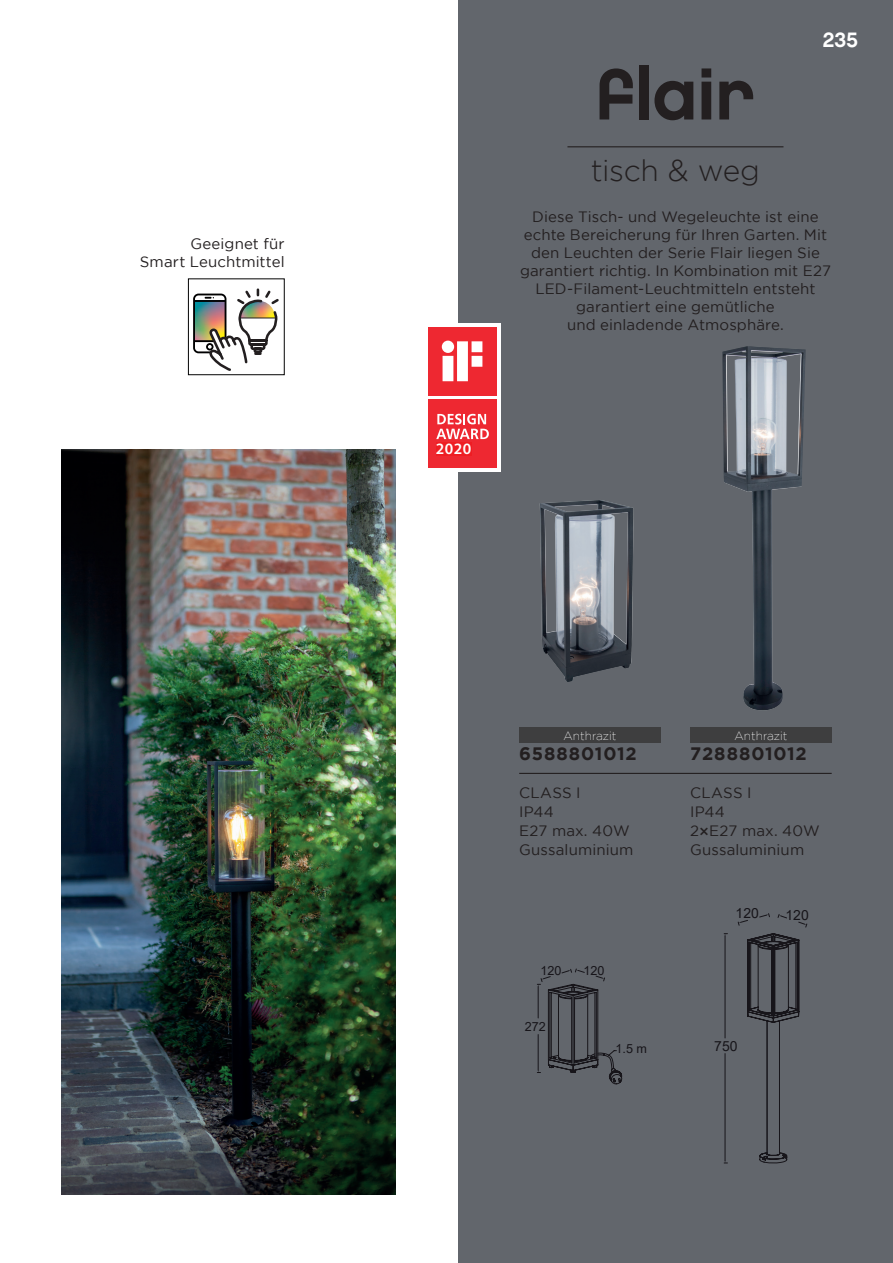
<style>
.page{position:relative;width:893px;height:1263px;background:#fff}
.page>*{position:absolute;margin:0;border:0;box-sizing:border-box;transform-origin:0 0}
.t1{font:73.5px "Chalet New York Nineteen Eighty";letter-spacing:-.015em;color:#231f20}
.t2{font:300 30px "Gotham";letter-spacing:-.015em;color:#231f20}
.t3{font:21px "Chalet New York Nineteen Eighty";color:#fff}
.t4{font:700 18px "Gotham";letter-spacing:.05em;color:#231f20}
.t5{font:600 15.9px "Myriad Pro";color:#fff}
.t6{font:15px/18px "Gotham";letter-spacing:.01em;color:#231f20}
.t7{font:13.95px "Arial";color:#17151a}
.t8{font:12.6px "Arial";color:#17151a}
.t9{font:200 12px "Gotham";color:#fff}
.s1{font-family:"Avenir LT";font-weight:800}
</style>
<div class="page">
<div style="left:458px;top:0;width:435px;height:1263px;background:#62666c"></div>
<hr style="left:567px;top:146px;width:216px;height:1px;background:#231f20">
<hr style="left:519px;top:773px;width:313px;height:1px;background:#231f20">
<img style="left:61px;top:449px;width:334px;height:745px">
<img style="left:539px;top:500px;width:95px;height:182px">
<img style="left:722px;top:346px;width:84px;height:364px">
<div style="left:188px;top:278px;width:97px;height:97px;border:1px solid #030303"></div>
<img style="left:193px;top:288px;width:86px;height:83px">
<svg style="left:537px;top:968px;width:85px;height:117px"></svg>
<svg style="left:723px;top:913px;width:85px;height:251px"></svg>
<div style="left:424px;top:323px;width:77px;height:149px;background:#fff"></div>
<div style="left:428px;top:399px;width:69px;height:69px;background:#ee2831"></div>
<div style="left:428px;top:327px;width:69px;height:69px;background:#ee2831"></div>
<svg style="left:442px;top:341px;width:40px;height:40px"></svg>
<svg style="left:436px;top:414px;width:53px;height:26px"></svg>
<div style="left:436px;top:442px;width:36px;height:13px;background:#ee1d23"></div>
<div style="left:519px;top:727px;width:142px;height:16px;background:#3e3e3f"></div>
<div style="left:690px;top:727px;width:142px;height:16px;background:#3e3e3f"></div>
<p class="t6" style="left:140px;top:234px;width:146px;text-align:right">Geeignet für<br>Smart Leuchtmittel</p>
<p class="t5" style="left:436px;top:439px;width:37px">2020</p>
<h1 class="t1" style="left:596px;top:49px;width:161px">flair</h1>
<h3 class="t3" style="left:823px;top:27px;width:37px">235</h3>
<h2 class="t2" style="left:591px;top:151px;width:171px">tisch &amp; weg</h2>
<p class="t6" style="left:520px;top:207px;width:312px;text-align:center">Diese Tisch- und Wegeleuchte ist eine echte Bereicherung für Ihren Garten. Mit den Leuchten der Serie Flair liegen Sie garantiert richtig. In Kombination mit E27<br>LED-Filament-Leuchtmitteln entsteht garantiert eine gemütliche<br>und einladende Atmosphäre.</p>
<p class="t9" style="left:563px;top:728px;width:54px">Anthrazit</p>
<p class="t9" style="left:734px;top:728px;width:54px">Anthrazit</p>
<p class="t4" style="left:519px;top:742px;width:119px">6588801012</p>
<p class="t4" style="left:690px;top:742px;width:118px">7288801012</p>
<p class="t6" style="left:519px;top:783px;width:116px;line-height:18.8px">CLASS I<br>IP44<br>E27 max. 40W<br>Gussaluminium</p>
<p class="t6" style="left:690px;top:783px;width:131px;line-height:18.8px">CLASS I<br>IP44<br>2<span class="s1">×</span>E27 max. 40W<br>Gussaluminium</p>
<p class="t8" style="left:540px;top:962px;width:23px">120</p>
<p class="t8" style="left:583px;top:962px;width:23px">120</p>
<p class="t8" style="left:525px;top:1018px;width:23px">272</p>
<p class="t8" style="left:616px;top:1039px;width:33px">1.5 m</p>
<p class="t7" style="left:736px;top:903px;width:25px">120</p>
<p class="t7" style="left:785px;top:906px;width:25px">120</p>
<p class="t7" style="left:714px;top:1037px;width:25px">750</p>
</div>
